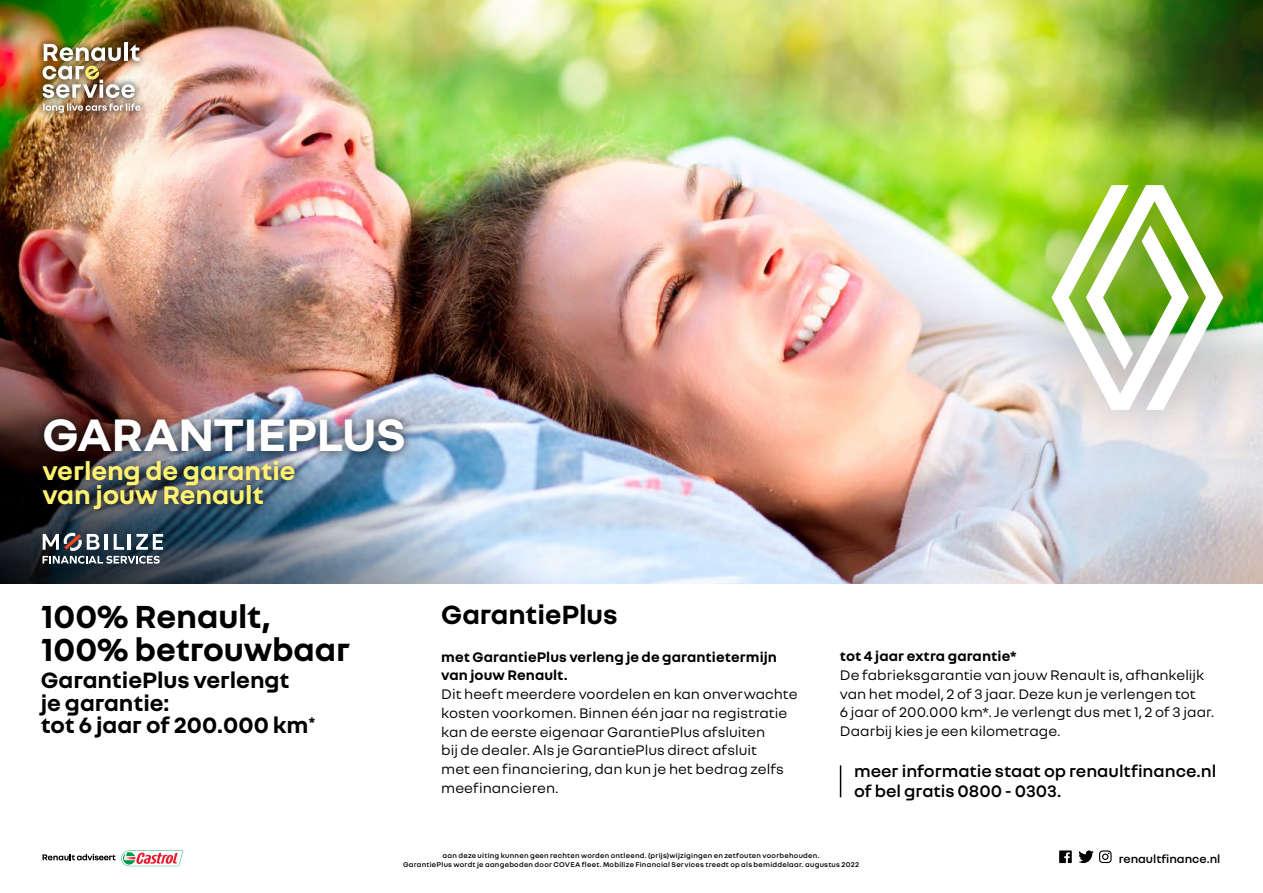
<style>
.page{position:relative;width:1263px;height:893px;background:#fff}
.page>*{position:absolute;margin:0;border:0;box-sizing:border-box;transform-origin:0 0}
.t1{font:700 49.2px "Nouvel R";letter-spacing:-.015em;color:#fff}
.t2{font:700 34.5px/32.8px "Nouvel R";letter-spacing:-.005em;color:#000}
.t3{font:700 28.5px "Nouvel R";letter-spacing:-.005em;color:#000}
.t4{font:700 27.45px/24.2px "Nouvel R";letter-spacing:-.005em;color:#fef271}
.t5{font:700 24px/22.8px "Nouvel R";letter-spacing:-.005em;color:#000}
.t6{font:600 18px/19.8px "Nouvel R";color:#000}
.t7{font:15px/18.8px "Nouvel R";letter-spacing:.005em;color:#000}
.t8{font:700 15px/18.8px "Nouvel R";letter-spacing:.005em;color:#000}
.t9{font:600 12.45px "Nouvel R";color:#000}
.t10{font:600 7.5px/9px "Nouvel R";letter-spacing:.03em;color:#000;text-align:center}
</style>
<div class="page">
<img style="left:0;top:0;width:1263px;height:584px">
<img style="left:0;top:136px;width:998px;height:448px">
<svg style="left:43px;top:533px;width:120px;height:31px"></svg>
<svg style="left:43px;top:854px;width:72px;height:6px"></svg>
<svg style="left:121px;top:850px;width:62px;height:16px"></svg>
<svg style="left:1059px;top:850px;width:13px;height:13px"></svg>
<svg style="left:1078px;top:850px;width:33px;height:13px"></svg>
<hr style="left:840px;top:765px;width:1px;height:32px;background:#000">
<div style="left:34px;top:410px;width:379px;height:109px;background:#000;opacity:.75"></div>
<div style="left:0;top:34px;width:196px;height:147px;background:#000;opacity:.75"></div>
<img style="left:43px;top:44px;width:97px;height:69px">
<div style="left:979px;top:109px;width:284px;height:377px;background:#000;opacity:.46"></div>
<svg style="left:1051px;top:185px;width:172px;height:225px"></svg>
<h1 class="t1" style="left:43px;top:403px;width:365px">GARANTIEPLUS</h1>
<h3 class="t4" style="left:43px;top:457px;width:255px">verleng de garantie van jouw Renault</h3>
<h2 class="t2" style="left:41px;top:598px;width:311px">100% Renault,<br>100% betrouwbaar</h2>
<h3 class="t5" style="left:41px;top:667px;width:276px">GarantiePlus verlengt je garantie:<br>tot 6 jaar of 200.000 km<sup>*</sup></h3>
<h3 class="t3" style="left:441px;top:596px;width:178px">GarantiePlus</h3>
<p class="t8" style="left:441px;top:646px;width:337px">met GarantiePlus verleng je de garantietermijn van jouw Renault.</p>
<p class="t7" style="left:441px;top:684px;width:358px">Dit heeft meerdere voordelen en kan onverwachte kosten voorkomen. Binnen één jaar na registratie kan de eerste eigenaar GarantiePlus afsluiten<br>bij de dealer. Als je GarantiePlus direct afsluit<br>met een financiering, dan kun je het bedrag zelfs meefinancieren.</p>
<p class="t8" style="left:840px;top:646px;width:178px">tot 4 jaar extra garantie*</p>
<p class="t7" style="left:840px;top:665px;width:376px">De fabrieksgarantie van jouw Renault is, afhankelijk van het model, 2 of 3 jaar. Deze kun je verlengen tot<br>6 jaar of 200.000 km*. Je verlengt dus met 1, 2 of 3 jaar.<br>Daarbij kies je een kilometrage.</p>
<p class="t6" style="left:854px;top:760px;width:364px">meer informatie staat op renaultfinance.nl of bel gratis 0800 - 0303.</p>
<p class="t10" style="left:403px;top:850px;width:458px">aan deze uiting kunnen geen rechten worden ontleend. (prijs)wijzigingen en zetfouten voorbehouden.<br>GarantiePlus wordt je aangeboden door COVEA fleet. Mobilize Financial Services treedt op als bemiddelaar. augustus 2022</p>
<p class="t9" style="left:1119px;top:851px;width:103px">renaultfinance.nl</p>
</div>
